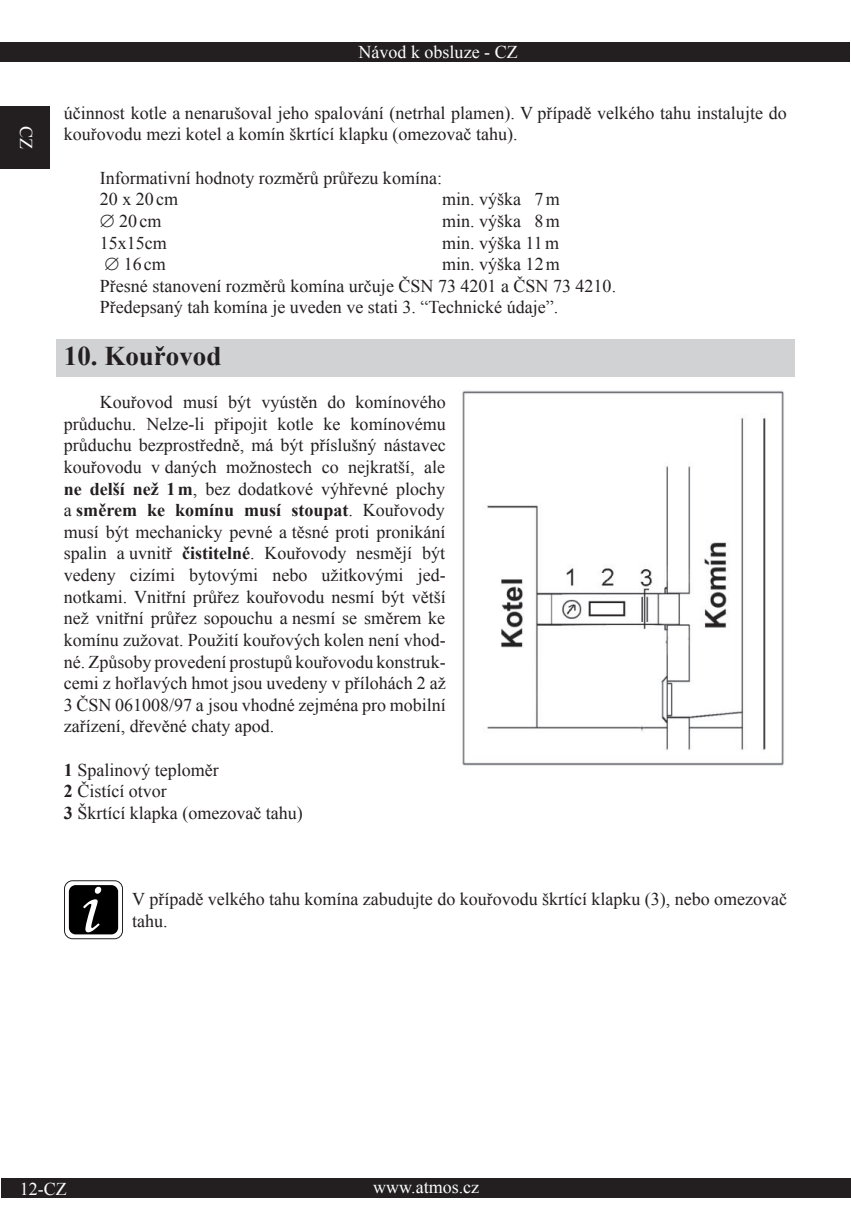
<style>
.page{position:relative;width:851px;height:1221px;background:#fff}
.page>*{position:absolute;margin:0;border:0;box-sizing:border-box;transform-origin:0 0}
.t1{font:700 27px "Times New Roman";color:#231f20}
.t2{font:18px/21.6px "Times New Roman";color:#231f20}
.t3{font:18px "Times New Roman";color:#fff}
.s1{font-weight:700}
</style>
<div class="page">
<div style="left:0;top:43px;width:849px;height:19px;background:#231f20"></div>
<div style="left:0;top:106px;width:50px;height:63px;background:#231f20"></div>
<div style="left:2px;top:1178px;width:848px;height:20px;background:#231f20"></div>
<div style="left:56px;top:339px;width:738px;height:37px;background:#d1d2d4"></div>
<img style="left:462px;top:390px;width:322px;height:376px">
<svg style="left:64px;top:880px;width:58px;height:58px"></svg>
<div style="left:64px;top:880px;width:59px;height:59px;border:1px solid #231f20;border-radius:8px"></div>
<div style="left:69px;top:885px;width:49px;height:49px;background:#000;border-radius:7px"></div>
<svg style="left:83px;top:886px;width:18px;height:46px"></svg>
<p class="t3" style="left:38px;top:126px;width:25px;rotate:90deg">CZ</p>
<p class="t3" style="left:358px;top:40px;width:160px">Návod k obsluze - CZ</p>
<p class="t2" style="left:64px;top:102px;width:724px">účinnost kotle a nenarušoval jeho spalování (netrhal plamen). V případě velkého tahu instalujte do kouřovodu mezi kotel a komín škrtící klapku (omezovač tahu).</p>
<p class="t2" style="left:100px;top:166px;width:343px">Informativní hodnoty rozměrů průřezu komína:<br>20 x 20 cm</p>
<p class="t2" style="left:442px;top:188px;width:119px">min. výška 7 m</p>
<p class="t2" style="left:100px;top:210px;width:63px">∅ 20 cm</p>
<p class="t2" style="left:442px;top:210px;width:119px">min. výška 8 m</p>
<p class="t2" style="left:100px;top:231px;width:68px">15x15cm</p>
<p class="t2" style="left:442px;top:231px;width:119px">min. výška 11 m</p>
<p class="t2" style="left:104px;top:253px;width:63px">∅ 16 cm</p>
<p class="t2" style="left:100px;top:253px;width:517px;text-indent:342px">min. výška 12 m<br>Přesné stanovení rozměrů komína určuje ČSN 73 4201 a ČSN 73 4210.<br>Předepsaný tah komína je uveden ve stati 3. “Technické údaje”.</p>
<h1 class="t1" style="left:64px;top:337px;width:159px">10. Kouřovod</h1>
<p class="t2" style="left:64px;top:391px;width:383px;text-align:justify;text-indent:36px">Kouřovod musí být vyústěn do komínového průduchu. Nelze-li připojit kotle ke komínovému průduchu bezprostředně, má být příslušný nástavec kouřovodu v daných možnostech co nejkratší, ale <span class="s1">ne delší než 1 m</span>, bez dodatkové výhřevné plochy a <span class="s1">směrem ke komínu musí stoupat</span>. Kouřovody musí být mechanicky pevné a těsné proti pronikání spalin a uvnitř <span class="s1">čistitelné</span>. Kouřovody nesmějí být vedeny cizími bytovými nebo užitkovými jed&shy;notkami. Vnitřní průřez kouřovodu nesmí být větší než vnitřní průřez sopouchu a nesmí se směrem ke komínu zužovat. Použití kouřových kolen není vhod&shy;né. Způsoby provedení prostupů kouřovodu konstruk&shy;cemi z hořlavých hmot jsou uvedeny v přílohách 2 až 3 ČSN 061008/97 a jsou vhodné zejména pro mobilní zařízení, dřevěné chaty apod.</p>
<p class="t2" style="left:64px;top:758px;width:240px"><span class="s1">1</span> Spalinový teploměr<br><span class="s1">2</span> Čistící otvor<br><span class="s1">3</span> Škrtící klapka (omezovač tahu)</p>
<p class="t2" style="left:132px;top:888px;width:656px">V případě velkého tahu komína zabudujte do kouřovodu škrtící klapku (3), nebo omezovač tahu.</p>
<p class="t3" style="left:20px;top:1176px;width:48px">12-CZ</p>
<p class="t3" style="left:373px;top:1174px;width:107px">www.atmos.cz</p>
</div>
